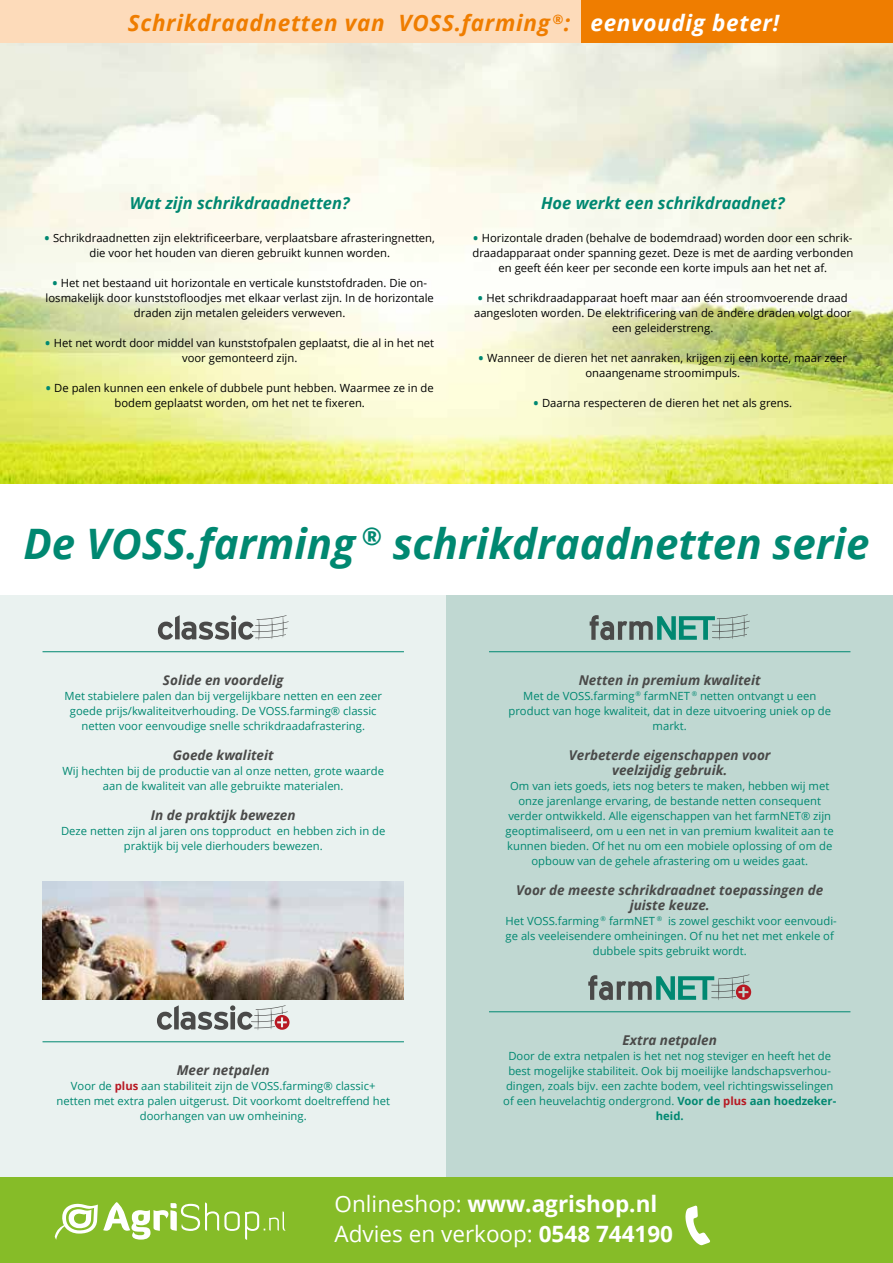
<style>
.page{position:relative;width:893px;height:1263px;background:#fff}
.page>*{position:absolute;margin:0;border:0;box-sizing:border-box;transform-origin:0 0}
.t1{font:italic 700 42px "Open Sans";color:#008871}
.t2{font:22.5px/30px "Open Sans";color:#fff}
.t3{font:italic 700 22.5px "Open Sans";letter-spacing:.03em;color:#ef7d00}
.t4{font:700 22.5px/30px "Open Sans";color:#fff}
.t5{font:italic 700 16.5px "Open Sans";color:#008871}
.t6{font:italic 700 13.5px/15px "Open Sans";color:#4a4a49;text-align:center}
.t7{font:11.25px/15px "Open Sans";color:#008871;text-align:center}
.t8{font:11.25px/15px "Open Sans";color:#000;text-align:center}
.s1{color:#fff}
.s2{font-weight:700;font-size:13.5px;color:#008871}
.s3{font-weight:700;color:#b71923}
.s4{font-weight:700}
.s5{font-weight:400}
</style>
<div class="page">
<img style="left:0;top:43px;width:893px;height:440px">
<div style="left:0;top:595px;width:893px;height:585px;background:#eaf2f0"></div>
<div style="left:446px;top:595px;width:447px;height:585px;background:#c0d8d2"></div>
<svg style="left:158px;top:615px;width:131px;height:25px"></svg>
<hr style="left:43px;top:651px;width:361px;height:1px;background:#008871">
<svg style="left:157px;top:1005px;width:133px;height:25px"></svg>
<hr style="left:43px;top:1041px;width:361px;height:1px;background:#008871">
<svg style="left:590px;top:614px;width:160px;height:26px"></svg>
<hr style="left:489px;top:651px;width:361px;height:1px;background:#008871">
<svg style="left:588px;top:974px;width:163px;height:26px"></svg>
<hr style="left:489px;top:1011px;width:361px;height:1px;background:#008871">
<img style="left:43px;top:881px;width:361px;height:119px">
<div style="left:0;top:0;width:893px;height:43px;background:#fddbba"></div>
<div style="left:581px;top:0;width:312px;height:43px;background:#ef7d00"></div>
<div style="left:0;top:1177px;width:893px;height:86px;background:#86bc28"></div>
<svg style="left:685px;top:1205px;width:25px;height:40px"></svg>
<svg style="left:55px;top:1202px;width:231px;height:38px"></svg>
<h2 class="t3" style="left:128px;top:7px;width:653px">Schrikdraadnetten van VOSS.farming <sup>®</sup>: <span class="s1">eenvoudig beter!</span></h2>
<h3 class="t5" style="left:130px;top:191px;width:221px">Wat zijn schrikdraadnetten?</h3>
<p class="t8" style="left:45px;top:230px;width:392px"><span class="s2">•</span> Schrikdraadnetten zijn elektrificeerbare, verplaatsbare afrasteringnetten, die voor het houden van dieren gebruikt kunnen worden.</p>
<p class="t8" style="left:46px;top:275px;width:390px"><span class="s2">•</span> Het net bestaand uit horizontale en verticale kunststofdraden. Die on&shy;losmakelijk door kunststofloodjes met elkaar verlast zijn. In de horizontale draden zijn metalen geleiders verweven.</p>
<p class="t8" style="left:45px;top:335px;width:390px"><span class="s2">•</span> Het net wordt door middel van kunststofpalen geplaatst, die al in het net voor gemonteerd zijn.</p>
<p class="t8" style="left:46px;top:380px;width:390px"><span class="s2">•</span> De palen kunnen een enkele of dubbele punt hebben. Waarmee ze in de bodem geplaatst worden, om het net te fixeren.</p>
<h3 class="t5" style="left:541px;top:191px;width:245px">Hoe werkt een schrikdraadnet?</h3>
<p class="t8" style="left:472px;top:230px;width:382px"><span class="s2">•</span> Horizontale draden (behalve de bodemdraad) worden door een schrik&shy;draadapparaat onder spanning gezet. Deze is met de aarding verbonden en geeft één keer per seconde een korte impuls aan het net af.</p>
<p class="t8" style="left:474px;top:290px;width:379px"><span class="s2">•</span> Het schrikdraadapparaat hoeft maar aan één stroomvoerende draad aangesloten worden. De elektrificering van de andere draden volgt door een geleiderstreng.</p>
<p class="t8" style="left:479px;top:350px;width:370px"><span class="s2">•</span> Wanneer de dieren het net aanraken, krijgen zij een korte, maar zeer onaangename stroomimpuls.</p>
<p class="t8" style="left:533px;top:395px;width:260px"><span class="s2">•</span> Daarna respecteren de dieren het net als grens.</p>
<h1 class="t1" style="left:24px;top:514px;width:847px">De VOSS.farming <sup>®</sup> schrikdraadnetten serie</h1>
<p class="t6" style="left:163px;top:672px;width:122px">Solide en voordelig</p>
<p class="t7" style="left:65px;top:688px;width:319px">Met stabielere palen dan bij vergelijkbare netten en een zeer goede prijs/kwaliteitverhouding. De VOSS.farming® classic netten voor eenvoudige snelle schrikdraadafrastering.</p>
<p class="t6" style="left:173px;top:747px;width:102px">Goede kwaliteit</p>
<p class="t7" style="left:62px;top:763px;width:323px">Wij hechten bij de productie van al onze netten, grote waarde aan de kwaliteit van alle gebruikte materialen.</p>
<p class="t6" style="left:151px;top:807px;width:146px">In de praktijk bewezen</p>
<p class="t7" style="left:61px;top:823px;width:326px">Deze netten zijn al jaren ons topproduct en hebben zich in de praktijk bij vele dierhouders bewezen.</p>
<p class="t6" style="left:177px;top:1062px;width:95px">Meer netpalen</p>
<p class="t7" style="left:57px;top:1078px;width:335px">Voor de <span class="s3">plus</span> aan stabiliteit zijn de VOSS.farming® classic+ netten met extra palen uitgerust. Dit voorkomt doeltreffend het doorhangen van uw omheining.</p>
<p class="t6" style="left:579px;top:672px;width:183px">Netten in premium kwaliteit</p>
<p class="t7" style="left:508px;top:688px;width:324px">Met de VOSS.farming <sup>®</sup> farmNET <sup>®</sup> netten ontvangt u een product van hoge kwaliteit, dat in deze uitvoering uniek op de markt.</p>
<p class="t6" style="left:569px;top:747px;width:203px">Verbeterde eigenschappen voor veelzijdig gebruik.</p>
<p class="t7" style="left:506px;top:778px;width:330px">Om van iets goeds, iets nog beters te maken, hebben wij met onze jarenlange ervaring, de bestande netten consequent verder ontwikkeld. Alle eigenschappen van het farmNET® zijn geoptimaliseerd, om u een net in van premium kwaliteit aan te kunnen bieden. Of het nu om een mobiele oplossing of om de opbouw van de gehele afrastering om u weides gaat.</p>
<p class="t6" style="left:516px;top:882px;width:309px">Voor de meeste schrikdraadnet toepassingen de juiste keuze.</p>
<p class="t7" style="left:506px;top:913px;width:333px">Het VOSS.farming <sup>®</sup> farmNET <sup>®</sup> is zowel geschikt voor eenvoudi&shy;ge als veeleisendere omheiningen. Of nu het net met enkele of dubbele spits gebruikt wordt.</p>
<p class="t6" style="left:623px;top:1032px;width:96px">Extra netpalen</p>
<p class="t7" style="left:503px;top:1048px;width:335px">Door de extra netpalen is het net nog steviger en heeft het de best mogelijke stabiliteit. Ook bij moeilijke landschapsverhou&shy;dingen, zoals bijv. een zachte bodem, veel richtingswisselingen of een heuvelachtig ondergrond. <span class="s4">Voor de</span> <span class="s3">plus</span> <span class="s4">aan hoedzeker&shy;heid.</span></p>
<h2 class="t2" style="left:335px;top:1188px;width:340px">Onlineshop: <span class="s4">www.agrishop.nl<br></span>Advies en verkoop: <span class="s4">0548 744190</span></h2>
<h2 class="t4" style="left:334px;top:1189px;width:443px;text-indent:197px">weidezau .info<br><span class="s5">Fachberatung und Verkauf:</span> 04847 – 80680</h2>
</div>
